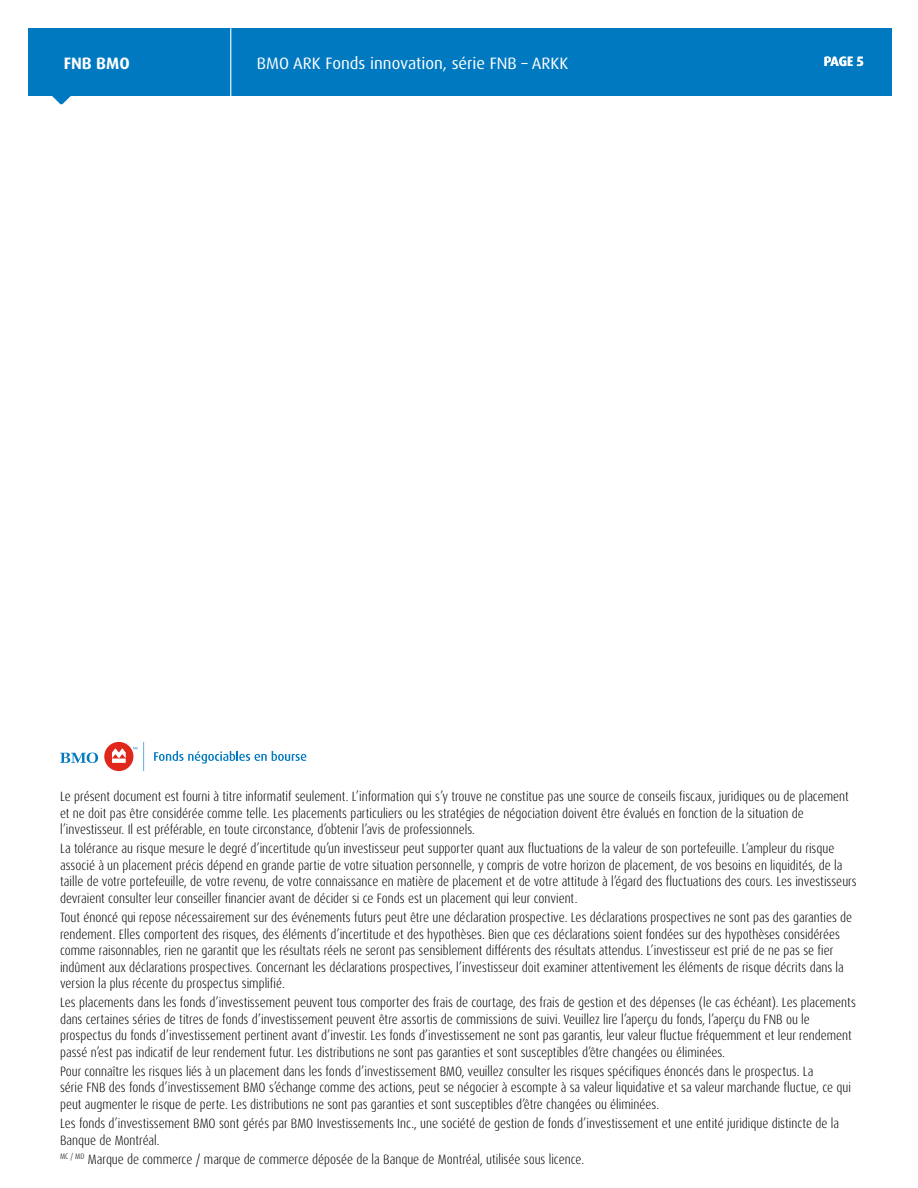
<style>
.page{position:relative;width:918px;height:1188px;background:#fff}
.page>*{position:absolute;margin:0;border:0;box-sizing:border-box;transform-origin:0 0}
.t1{font:16.5px "Dax Pro";color:#fff}
.t2{font:700 16.5px "Dax Pro";color:#fff}
.Notes{font:300 condensed 13.5px/16.5px "Dax Pro";color:#000}
.t3{font:700 13.5px "Dax Pro";color:#fff}
</style>
<div class="page">
<div style="left:28px;top:28px;width:864px;height:68px;background:#0079c1"></div>
<svg style="left:52px;top:96px;width:19px;height:9px"></svg>
<hr style="left:230px;top:28px;width:1px;height:68px;background:#fff">
<svg style="left:154px;top:751px;width:152px;height:13px"></svg>
<svg style="left:60px;top:753px;width:38px;height:10px"></svg>
<div style="left:104px;top:742px;width:29px;height:29px;background:#df271c;border-radius:50%"></div>
<svg style="left:112px;top:749px;width:14px;height:14px"></svg>
<svg style="left:133px;top:742px;width:11px;height:29px"></svg>
<p class="t2" style="left:64px;top:52px;width:67px">FNB BMO</p>
<p class="t1" style="left:257px;top:52px;width:313px">BMO ARK Fonds innovation, série FNB – ARKK</p>
<p class="t3" style="left:824px;top:53px;width:42px">PAGE 5</p>
<p class="Notes" style="left:60px;top:788px;width:790px">Le présent document est fourni à titre informatif seulement. L’information qui s’y trouve ne constitue pas une source de conseils fiscaux, juridiques ou de placement et ne doit pas être considérée comme telle. Les placements particuliers ou les stratégies de négociation doivent être évalués en fonction de la situation de l’investisseur. Il est préférable, en toute circonstance, d’obtenir l’avis de professionnels.</p>
<p class="Notes" style="left:60px;top:841px;width:798px">La tolérance au risque mesure le degré d’incertitude qu’un investisseur peut supporter quant aux fluctuations de la valeur de son portefeuille. L’ampleur du risque associé à un placement précis dépend en grande partie de votre situation personnelle, y compris de votre horizon de placement, de vos besoins en liquidités, de la taille de votre portefeuille, de votre revenu, de votre connaissance en matière de placement et de votre attitude à l’égard des fluctuations des cours. Les investisseurs devraient consulter leur conseiller financier avant de décider si ce Fonds est un placement qui leur convient.</p>
<p class="Notes" style="left:60px;top:909px;width:794px">Tout énoncé qui repose nécessairement sur des événements futurs peut être une déclaration prospective. Les déclarations prospectives ne sont pas des garanties de rendement. Elles comportent des risques, des éléments d’incertitude et des hypothèses. Bien que ces déclarations soient fondées sur des hypothèses considérées comme raisonnables, rien ne garantit que les résultats réels ne seront pas sensiblement différents des résultats attendus. L’investisseur est prié de ne pas se fier indûment aux déclarations prospectives. Concernant les déclarations prospectives, l’investisseur doit examiner attentivement les éléments de risque décrits dans la version la plus récente du prospectus simplifié.</p>
<p class="Notes" style="left:60px;top:994px;width:797px">Les placements dans les fonds d’investissement peuvent tous comporter des frais de courtage, des frais de gestion et des dépenses (le cas échéant). Les placements dans certaines séries de titres de fonds d’investissement peuvent être assortis de commissions de suivi. Veuillez lire l’aperçu du fonds, l’aperçu du FNB ou le prospectus du fonds d’investissement pertinent avant d’investir. Les fonds d’investissement ne sont pas garantis, leur valeur fluctue fréquemment et leur rendement passé n’est pas indicatif de leur rendement futur. Les distributions ne sont pas garanties et sont susceptibles d’être changées ou éliminées.</p>
<p class="Notes" style="left:60px;top:1063px;width:793px">Pour connaître les risques liés à un placement dans les fonds d’investissement BMO, veuillez consulter les risques spécifiques énoncés dans le prospectus. La<br>série FNB des fonds d’investissement BMO s’échange comme des actions, peut se négocier à escompte à sa valeur liquidative et sa valeur marchande fluctue, ce qui peut augmenter le risque de perte. Les distributions ne sont pas garanties et sont susceptibles d’être changées ou éliminées.</p>
<p class="Notes" style="left:60px;top:1115px;width:780px">Les fonds d’investissement BMO sont gérés par BMO Investissements Inc., une société de gestion de fonds d’investissement et une entité juridique distincte de la<br>Banque de Montréal.</p>
<p class="Notes" style="left:60px;top:1151px;width:526px"><sup>MC</sup> <sup>/</sup> <sup>MD</sup> Marque de commerce / marque de commerce déposée de la Banque de Montréal, utilisée sous licence.</p>
</div>
